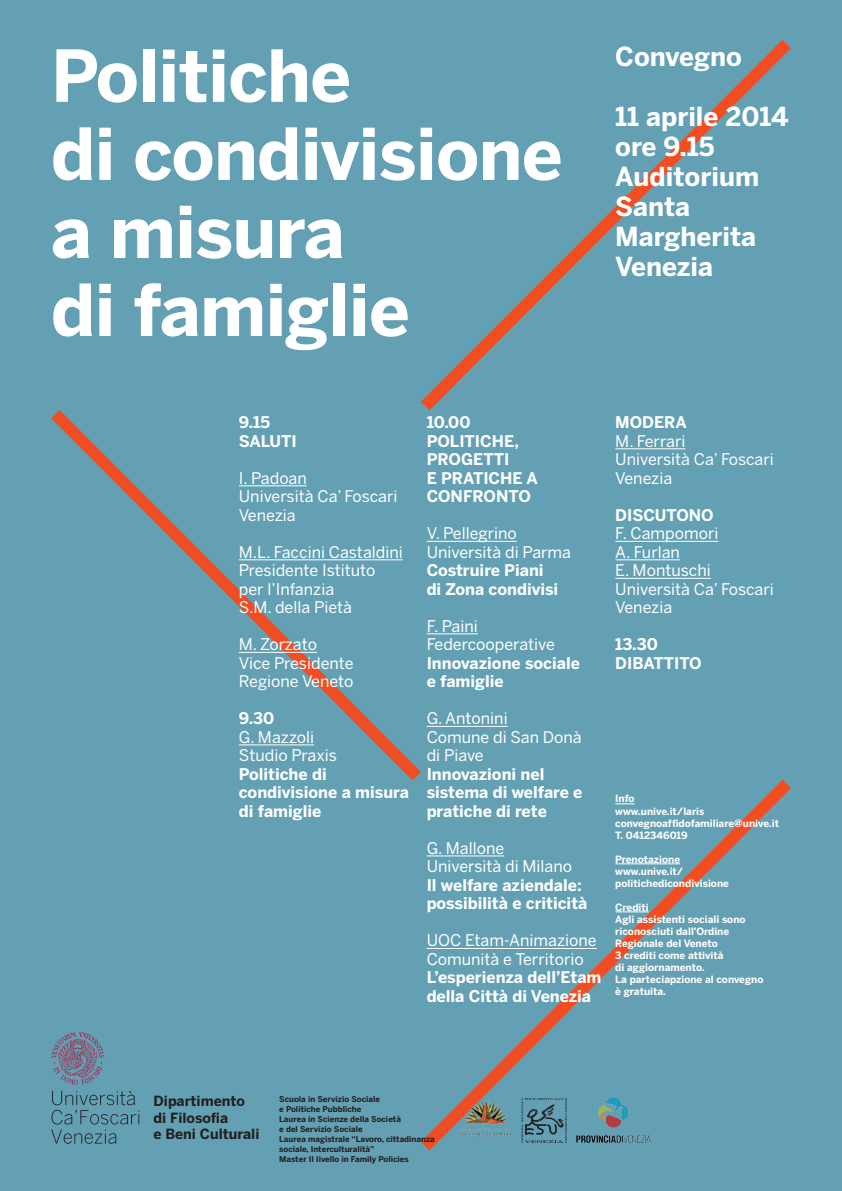
<style>
.page{position:relative;width:842px;height:1191px;background:#64a0b4}
.page>*{position:absolute;margin:0;border:0;box-sizing:border-box;transform-origin:0 0}
.t1{font:700 71px/78px "Benton Sans";letter-spacing:-.01em;color:#fff}
.t2{font:700 26px/30px "Benton Sans";color:#fff}
.t3{font:16px/18.5px "Benton Sans";color:#fff}
.t4{font:700 16px/18.5px "Benton Sans";color:#fff}
.t5{font:700 14px/16.8px "Benton Sans";color:#231f20}
.t6{font:700 10px/12px "Benton Sans";color:#fff}
.t7{font:700 8px/10px "Benton Sans";color:#231f20}
</style>
<div class="page">
<svg style="left:426px;top:39px;width:365px;height:367px"></svg>
<svg style="left:421px;top:780px;width:370px;height:371px"></svg>
<svg style="left:51px;top:397px;width:383px;height:396px"></svg>
<svg style="left:51px;top:1032px;width:53px;height:52px"></svg>
<svg style="left:51px;top:1090px;width:88px;height:53px"></svg>
<img style="left:456px;top:1097px;width:57px;height:46px">
<img style="left:520px;top:1097px;width:47px;height:46px">
<img style="left:574px;top:1095px;width:78px;height:49px">
<hr style="left:239px;top:485px;width:68px;height:1px;background:#fff">
<hr style="left:239px;top:559px;width:164px;height:1px;background:#fff">
<hr style="left:239px;top:652px;width:78px;height:1px;background:#fff">
<hr style="left:239px;top:744px;width:75px;height:1px;background:#fff">
<hr style="left:427px;top:541px;width:90px;height:1px;background:#fff">
<hr style="left:427px;top:633px;width:51px;height:1px;background:#fff">
<hr style="left:427px;top:726px;width:81px;height:1px;background:#fff">
<hr style="left:427px;top:855px;width:77px;height:1px;background:#fff">
<hr style="left:427px;top:948px;width:170px;height:1px;background:#fff">
<hr style="left:615px;top:448px;width:70px;height:1px;background:#fff">
<hr style="left:615px;top:541px;width:103px;height:1px;background:#fff">
<hr style="left:615px;top:559px;width:65px;height:1px;background:#fff">
<hr style="left:615px;top:578px;width:96px;height:1px;background:#fff">
<svg style="left:615px;top:803px;width:20px;height:1px"></svg>
<hr style="left:615px;top:863px;width:65px;height:1px;background:#fff">
<hr style="left:615px;top:911px;width:34px;height:1px;background:#fff">
<h1 class="t1" style="left:51px;top:36px;width:513px">Politiche<br>di condivisione a misura<br>di famiglie</h1>
<h2 class="t2" style="left:615px;top:41px;width:128px">Convegno</h2>
<h2 class="t2" style="left:615px;top:101px;width:175px">11 aprile 2014 ore 9.15<br>Auditorium<br>Santa<br>Margherita<br>Venezia</h2>
<p class="t4" style="left:239px;top:413px;width:60px">9.15<br>SALUTI</p>
<p class="t3" style="left:239px;top:468px;width:160px">I. Padoan<br>Università Ca’ Foscari<br>Venezia</p>
<p class="t3" style="left:239px;top:542px;width:165px">M.L. Faccini Castaldini<br>Presidente Istituto per l’Infanzia<br>S.M. della Pietà</p>
<p class="t3" style="left:239px;top:635px;width:116px">M. Zorzato<br>Vice Presidente<br>Regione Veneto</p>
<p class="t4" style="left:239px;top:709px;width:37px">9.30</p>
<p class="t3" style="left:239px;top:727px;width:100px">G. Mazzoli<br>Studio Praxis</p>
<p class="t4" style="left:239px;top:764px;width:172px">Politiche di condivisione a misura di famiglie</p>
<p class="t4" style="left:427px;top:413px;width:113px">10.00<br>POLITICHE,<br>PROGETTI<br>E PRATICHE A<br>CONFRONTO</p>
<p class="t3" style="left:427px;top:524px;width:146px">V. Pellegrino<br>Università di Parma</p>
<p class="t4" style="left:427px;top:561px;width:133px">Costruire Piani di Zona condivisi</p>
<p class="t3" style="left:427px;top:616px;width:130px">F. Paini<br>Federcooperative</p>
<p class="t4" style="left:427px;top:653px;width:155px">Innovazione sociale e famiglie</p>
<p class="t3" style="left:427px;top:709px;width:157px">G. Antonini<br>Comune di San Donà di Piave</p>
<p class="t4" style="left:427px;top:764px;width:157px">Innovazioni nel sistema di welfare e pratiche di rete</p>
<p class="t3" style="left:427px;top:838px;width:147px">G. Mallone<br>Università di Milano</p>
<p class="t4" style="left:427px;top:875px;width:162px">Il welfare aziendale: possibilità e criticità</p>
<p class="t3" style="left:427px;top:931px;width:172px">UOC Etam-Animazione<br>Comunità e Territorio</p>
<p class="t4" style="left:427px;top:968px;width:176px">L’esperienza dell’Etam della Città di Venezia</p>
<p class="t4" style="left:615px;top:413px;width:73px">MODERA</p>
<p class="t3" style="left:615px;top:431px;width:160px">M. Ferrari<br>Università Ca’ Foscari<br>Venezia</p>
<p class="t4" style="left:615px;top:505px;width:100px">DISCUTONO</p>
<p class="t3" style="left:615px;top:524px;width:160px">F. Campomori<br>A. Furlan<br>E. Montuschi<br>Università Ca’ Foscari<br>Venezia</p>
<p class="t4" style="left:615px;top:635px;width:88px">13.30<br>DIBATTITO</p>
<p class="t6" style="left:615px;top:792px;width:165px">Info<br>www.unive.it/laris convegnoaffidofamiliare@unive.it<br>T. 0412346019</p>
<p class="t6" style="left:615px;top:852px;width:115px">Prenotazione www.unive.it/ politichedicondivisione</p>
<p class="t6" style="left:615px;top:900px;width:150px">Crediti<br>Agli assistenti sociali sono riconosciuti dall’Ordine<br>Regionale del Veneto<br>3 crediti come attività<br>di aggiornamento.<br>La parteciapzione al convegno è gratuita.</p>
<p class="t5" style="left:154px;top:1092px;width:107px">Dipartimento di Filosofia<br>e Beni Culturali</p>
<p class="t7" style="left:279px;top:1093px;width:157px">Scuola in Servizio Sociale<br>e Politiche Pubbliche<br>Laurea in Scienze della Società<br>e del Servizio Sociale<br>Laurea magistrale “Lavoro, cittadinanza sociale, Interculturalità”<br>Master II livello in Family Policies</p>
</div>
